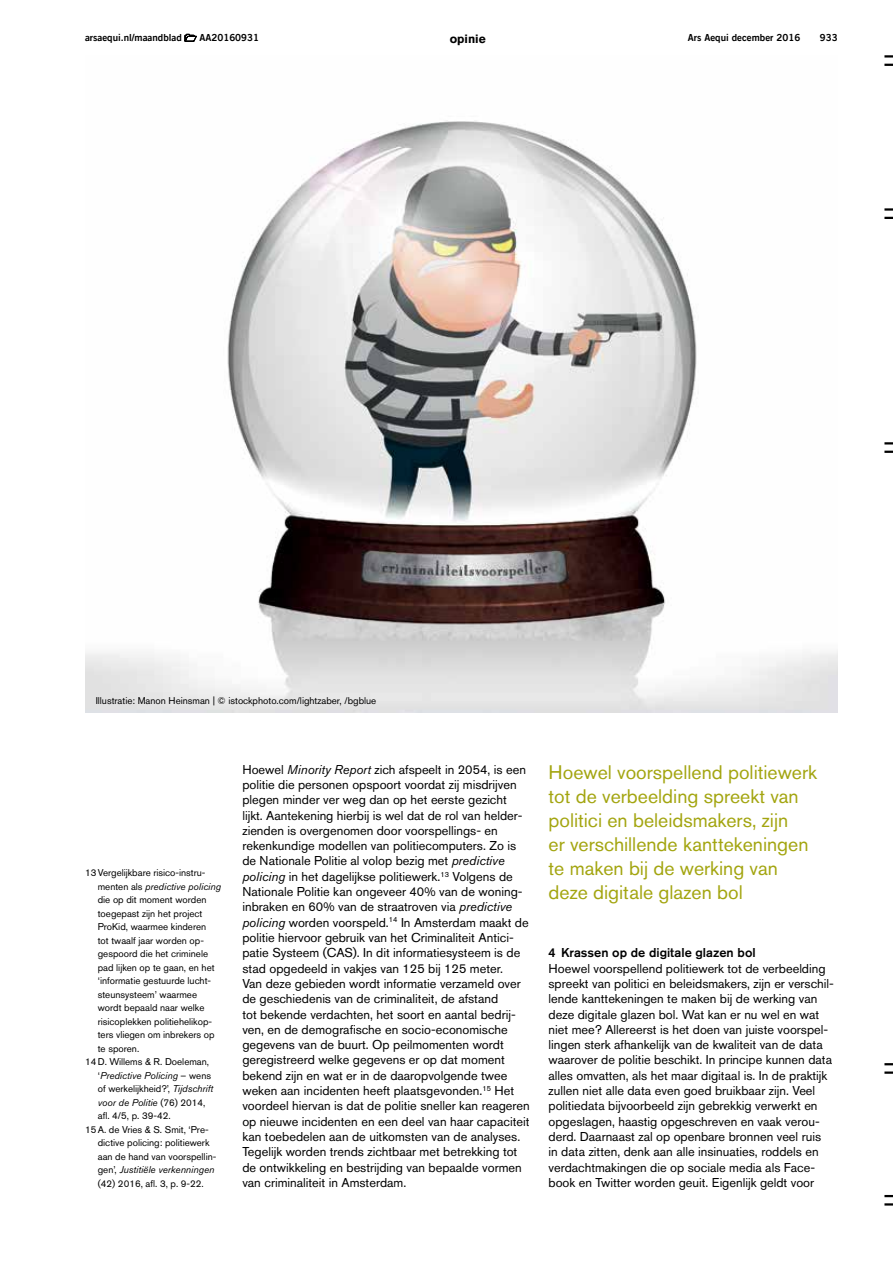
<style>
.page{position:relative;width:893px;height:1263px;background:#fff}
.page>*{position:absolute;margin:0;border:0;box-sizing:border-box;transform-origin:0 0}
.t1{font:19.5px/24px "Akzidenz Grotesk BQ";color:#a3a510}
.t2{font:12.75px/15.3px "Akzidenz Grotesk BQ";color:#000}
.t3{font:500 12.75px "Akzidenz Grotesk BQ";color:#000}
.t4{font:700 12px "Akzidenz Grotesk BQ";color:#000}
.t5{font:9.75px "Akzidenz Grotesk BQ";color:#000}
.t6{font:italic 9.75px "Akzidenz Grotesk BQ";color:#000}
.t7{font:9.75px "Trade Gothic LT Bold Two";color:#000}
.s1{font-style:normal}
.s2{font-style:italic}
</style>
<div class="page">
<svg style="left:884px;top:64px;width:8px;height:2px"></svg>
<svg style="left:884px;top:55px;width:8px;height:3px"></svg>
<svg style="left:884px;top:208px;width:8px;height:3px"></svg>
<svg style="left:884px;top:217px;width:8px;height:2px"></svg>
<svg style="left:884px;top:442px;width:8px;height:2px"></svg>
<svg style="left:884px;top:451px;width:8px;height:2px"></svg>
<svg style="left:884px;top:1063px;width:8px;height:2px"></svg>
<svg style="left:884px;top:1071px;width:8px;height:3px"></svg>
<svg style="left:884px;top:1203px;width:8px;height:2px"></svg>
<svg style="left:884px;top:1195px;width:8px;height:2px"></svg>
<svg style="left:185px;top:34px;width:12px;height:8px"></svg>
<img style="left:85px;top:121px;width:753px;height:591px">
<p class="t7" style="left:85px;top:32px;width:98px">arsaequi.nl/maandblad</p>
<p class="t7" style="left:200px;top:32px;width:61px">AA20160931</p>
<p class="t4" style="left:450px;top:32px;width:37px">opinie</p>
<p class="t7" style="left:688px;top:32px;width:114px">Ars Aequi december 2016</p>
<p class="t7" style="left:820px;top:32px;width:19px">933</p>
<p class="t5" style="left:96px;top:695px;width:282px">Illustratie: Manon Heinsman | © istockphoto.com/lightzaber, /bgblue</p>
<p class="t5" style="left:85px;top:867px;width:122px">13Vergelijkbare risico-instru-</p>
<p class="t6" style="left:98px;top:880px;width:125px"><span class="s1">menten als</span> predictive policing</p>
<p class="t5" style="left:98px;top:894px;width:110px">die op dit moment worden</p>
<p class="t5" style="left:98px;top:907px;width:106px">toegepast zijn het project</p>
<p class="t5" style="left:98px;top:921px;width:110px">ProKid, waarmee kinderen</p>
<p class="t5" style="left:98px;top:934px;width:108px">tot twaalf jaar worden op-</p>
<p class="t5" style="left:98px;top:948px;width:112px">gespoord die het criminele</p>
<p class="t5" style="left:98px;top:962px;width:118px">pad lijken op te gaan, en het</p>
<p class="t5" style="left:98px;top:975px;width:115px">‘informatie gestuurde lucht-</p>
<p class="t5" style="left:98px;top:989px;width:101px">steunsysteem’ waarmee</p>
<p class="t5" style="left:98px;top:1002px;width:108px">wordt bepaald naar welke</p>
<p class="t5" style="left:98px;top:1016px;width:116px">risicoplekken politiehelikop-</p>
<p class="t5" style="left:98px;top:1029px;width:118px">ters vliegen om inbrekers op</p>
<p class="t5" style="left:98px;top:1043px;width:43px">te sporen.</p>
<p class="t5" style="left:85px;top:1056px;width:126px">14 D. Willems &amp; R. Doeleman,</p>
<p class="t6" style="left:98px;top:1069px;width:115px"><span class="s1">‘</span>Predictive Policing <span class="s1">– wens</span></p>
<p class="t5" style="left:98px;top:1083px;width:117px">of werkelijkheid?’, <span class="s2">Tijdschrift</span></p>
<p class="t6" style="left:98px;top:1097px;width:109px">voor de Politie <span class="s1">(76) 2014,</span></p>
<p class="t5" style="left:98px;top:1110px;width:74px">afl. 4/5, p. 39-42.</p>
<p class="t5" style="left:85px;top:1124px;width:125px">15A. de Vries &amp; S. Smit, ‘Pre-</p>
<p class="t5" style="left:98px;top:1137px;width:113px">dictive policing: politiewerk</p>
<p class="t5" style="left:98px;top:1151px;width:120px">aan de hand van voorspellin-</p>
<p class="t6" style="left:98px;top:1164px;width:118px"><span class="s1">gen’,</span> Justitiële verkenningen</p>
<p class="t5" style="left:98px;top:1178px;width:108px">(42) 2016, afl. 3, p. 9-22.</p>
<p class="t2" style="left:242px;top:761px;width:289px">Hoewel <span class="s2">Minority Report</span> zich afspeelt in 2054, is een politie die personen opspoort voordat zij misdrijven plegen minder ver weg dan op het eerste gezicht lijkt. Aantekening hierbij is wel dat de rol van helder&shy;zienden is overgenomen door voorspellings- en rekenkundige modellen van politiecomputers. Zo is de Nationale Politie al volop bezig met <span class="s2">predictive policing</span> in het dagelijkse politiewerk.<sup>13</sup> Volgens de Nationale Politie kan ongeveer 40% van de woning&shy;inbraken en 60% van de straatroven via <span class="s2">predictive policing</span> worden voorspeld.<sup>14</sup> In Amsterdam maakt de politie hiervoor gebruik van het Criminaliteit Antici&shy;patie Systeem (CAS). In dit informatiesysteem is de stad opgedeeld in vakjes van 125 bij 125 meter.<br>Van deze gebieden wordt informatie verzameld over de geschiedenis van de criminaliteit, de afstand<br>tot bekende verdachten, het soort en aantal bedrij&shy;ven, en de demografische en socio-economische gegevens van de buurt. Op peilmomenten wordt geregistreerd welke gegevens er op dat moment bekend zijn en wat er in de daaropvolgende twee weken aan incidenten heeft plaatsgevonden.<sup>15</sup> Het voordeel hiervan is dat de politie sneller kan reageren op nieuwe incidenten en een deel van haar capaciteit kan toebedelen aan de uitkomsten van de analyses.<br>Tegelijk worden trends zichtbaar met betrekking tot de ontwikkeling en bestrijding van bepaalde vormen van criminaliteit in Amsterdam.</p>
<h1 class="t1" style="left:549px;top:760px;width:270px">Hoewel voorspellend politiewerk tot de verbeelding spreekt van politici en beleidsmakers, zijn<br>er verschillende kanttekeningen te maken bij de werking van deze digitale glazen bol</h1>
<p class="t3" style="left:549px;top:945px;width:209px">4 Krassen op de digitale glazen bol</p>
<p class="t2" style="left:549px;top:960px;width:287px">Hoewel voorspellend politiewerk tot de verbeelding spreekt van politici en beleidsmakers, zijn er verschil&shy;lende kanttekeningen te maken bij de werking van deze digitale glazen bol. Wat kan er nu wel en wat niet mee? Allereerst is het doen van juiste voorspel&shy;lingen sterk afhankelijk van de kwaliteit van de data waarover de politie beschikt. In principe kunnen data alles omvatten, als het maar digitaal is. In de praktijk zullen niet alle data even goed bruikbaar zijn. Veel politiedata bijvoorbeeld zijn gebrekkig verwerkt en opgeslagen, haastig opgeschreven en vaak verou&shy;derd. Daarnaast zal op openbare bronnen veel ruis<br>in data zitten, denk aan alle insinuaties, roddels en verdachtmakingen die op sociale media als Face&shy;book en Twitter worden geuit. Eigenlijk geldt voor</p>
</div>
